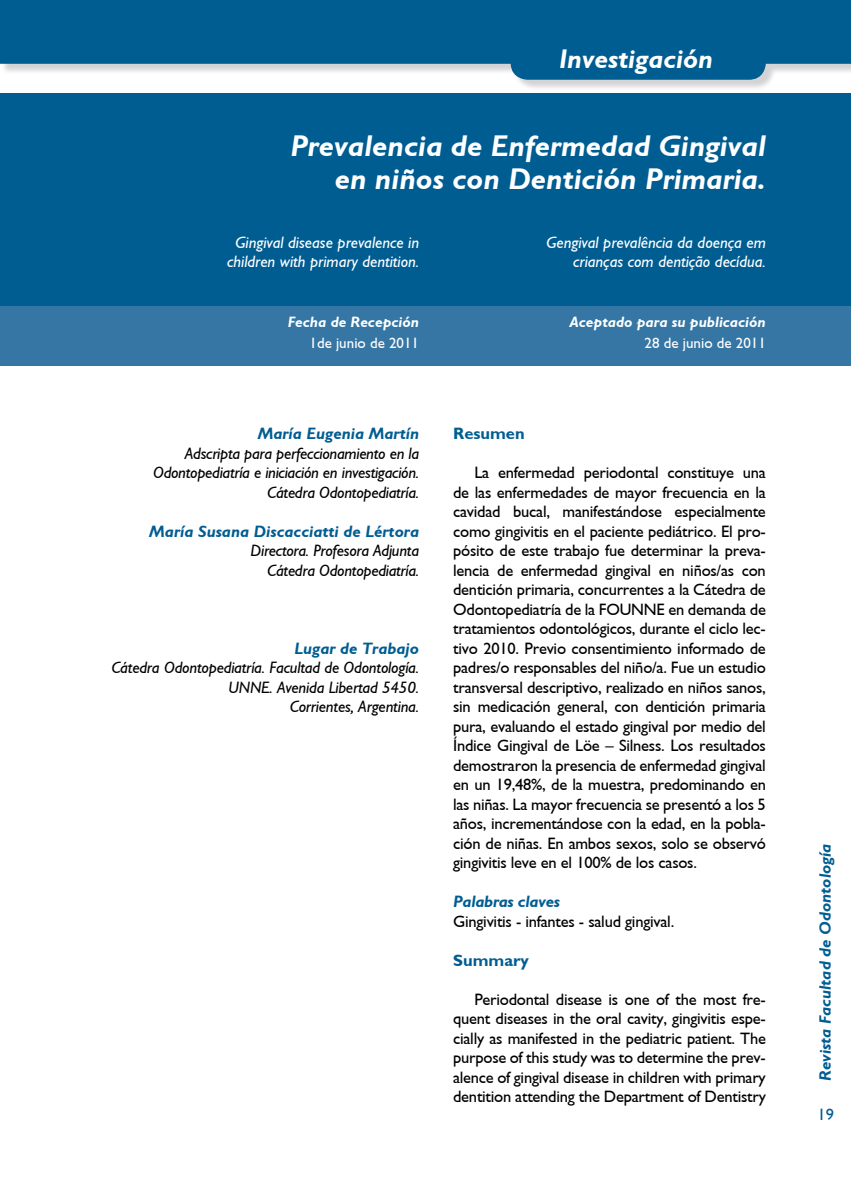
<style>
.page{position:relative;width:851px;height:1191px;background:#fff}
.page>*{position:absolute;margin:0;border:0;box-sizing:border-box;transform-origin:0 0}
.t1{font:italic 700 30px/33px "Gill Sans";color:#fff;text-align:right}
.t2{font:italic 700 27px "Gill Sans";color:#fff}
.t3{font:16.5px/19.5px "Gill Sans";letter-spacing:-.015em;color:#000;text-align:justify}
.t4{font:italic 16.5px/19.5px "Gill Sans";letter-spacing:-.015em;color:#000;text-align:right}
.t5{font:italic 16.5px/19.5px "Gill Sans";color:#fff;text-align:right}
.t6{font:italic 700 16.5px "Gill Sans";color:#005d92}
.t7{font:700 16.5px "Gill Sans";color:#005d92}
.t8{font:16.5px "Gill Sans";color:#005d92}
.t9{font:italic 700 15px "Gill Sans";color:#fff}
.t10{font:15px "Gill Sans";color:#fff}
</style>
<div class="page">
<div style="left:0;top:306px;width:850px;height:60px;background:#3676a4"></div>
<div style="left:0;top:93px;width:850px;height:213px;background:#005d92"></div>
<div style="left:1px;top:1px;width:849px;height:89px;background:#c5c6c8;opacity:.75"></div>
<svg style="left:0;top:0;width:850px;height:80px;background:#22729f"></svg>
<h2 class="t2" style="left:559px;top:44px;width:156px">Investigación</h2>
<h1 class="t1" style="left:290px;top:129px;width:477px">Prevalencia de Enfermedad Gingival en niños con Dentición Primaria.</h1>
<p class="t5" style="left:227px;top:232px;width:193px;text-align:center">Gingival disease prevalence in children with primary dentition.</p>
<p class="t9" style="left:288px;top:313px;width:133px">Fecha de Recepción</p>
<p class="t10" style="left:309px;top:334px;width:111px">1de junio de 2011</p>
<p class="t6" style="left:258px;top:424px;width:163px">María Eugenia Martín</p>
<p class="t4" style="left:153px;top:443px;width:267px">Adscripta para perfeccionamiento en la<br>Odontopediatría e iniciación en investigación.<br>Cátedra Odontopediatría.</p>
<p class="t6" style="left:149px;top:521px;width:271px">María Susana Discacciatti de Lértora</p>
<p class="t4" style="left:250px;top:541px;width:170px">Directora. Profesora Adjunta<br>Cátedra Odontopediatría.</p>
<p class="t6" style="left:294px;top:638px;width:126px">Lugar de Trabajo</p>
<p class="t4" style="left:111px;top:658px;width:309px">Cátedra Odontopediatría. Facultad de Odontología.<br>UNNE. Avenida Libertad 5450.<br>Corrientes, Argentina.</p>
<p class="t5" style="left:546px;top:232px;width:221px">Gengival prevalência da doença em crianças com dentição decídua.</p>
<p class="t9" style="left:569px;top:313px;width:198px">Aceptado para su publicación</p>
<p class="t10" style="left:644px;top:334px;width:123px">28 de junio de 2011</p>
<p class="t7" style="left:453px;top:424px;width:73px">Resumen</p>
<p class="t3" style="left:453px;top:463px;width:314px;text-indent:21px">La enfermedad periodontal constituye una de las enfermedades de mayor frecuencia en la cavidad bucal, manifestándose especialmente como gingivitis en el paciente pediátrico. El pro&shy;pósito de este trabajo fue determinar la preva&shy;lencia de enfermedad gingival en niños/as con dentición primaria, concurrentes a la Cátedra de Odontopediatría de la FOUNNE en demanda de tratamientos odontológicos, durante el ciclo lec&shy;tivo 2010. Previo consentimiento informado de padres/o responsables del niño/a. Fue un estudio transversal descriptivo, realizado en niños sanos, sin medicación general, con dentición primaria pura, evaluando el estado gingival por medio del Índice Gingival de Löe – Silness. Los resultados demostraron la presencia de enfermedad gingival en un 19,48%, de la muestra, predominando en las niñas. La mayor frecuencia se presentó a los 5 años, incrementándose con la edad, en la pobla&shy;ción de niñas. En ambos sexos, solo se observó gingivitis leve en el 100% de los casos.</p>
<p class="t6" style="left:453px;top:892px;width:108px">Palabras claves</p>
<p class="t3" style="left:453px;top:911px;width:223px">Gingivitis - infantes - salud gingival.</p>
<p class="t7" style="left:453px;top:950px;width:77px">Summary</p>
<p class="t3" style="left:453px;top:989px;width:314px;text-indent:21px">Periodontal disease is one of the most fre&shy;quent diseases in the oral cavity, gingivitis espe&shy;cially as manifested in the pediatric patient. The purpose of this study was to determine the prev&shy;alence of gingival disease in children with primary dentition attending the Department of Dentistry</p>
<p class="t6" style="left:815px;top:1080px;width:239px;rotate:-90deg">Revista Facultad de Odontología</p>
<p class="t8" style="left:817px;top:1104px;width:18px">19</p>
</div>
